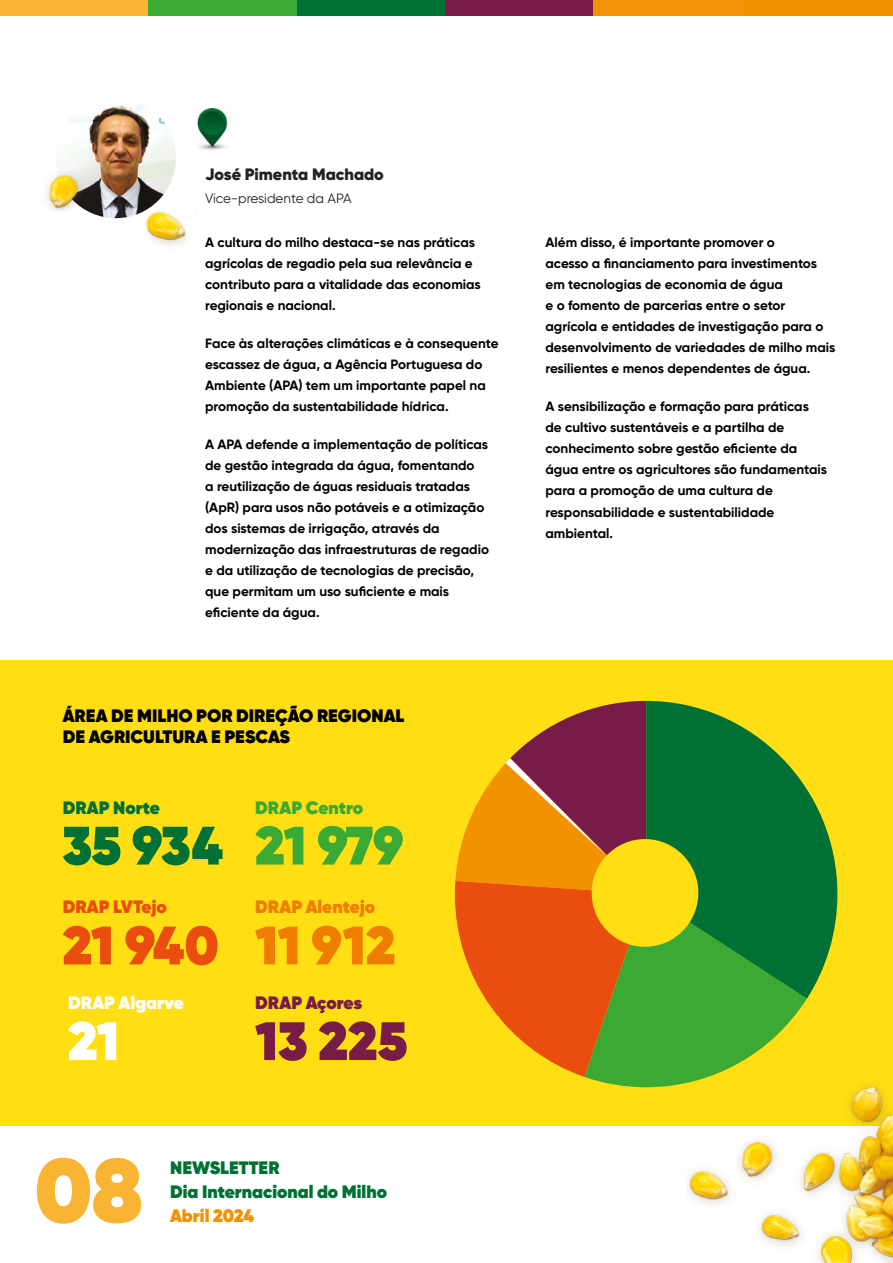
<style>
.page{position:relative;width:893px;height:1263px;background:#fff}
.page>*{position:absolute;margin:0;border:0;box-sizing:border-box;transform-origin:0 0}
.t1{font:800 90px "Gilroy";color:#fab434}
.t2{font:800 54px "Gilroy";color:#771c47}
.t3{font:800 54px "Gilroy";color:#e94e0f}
.t4{font:800 54px "Gilroy";color:#ef7d00}
.t5{font:800 54px "Gilroy";color:#007134}
.t6{font:800 54px "Gilroy";color:#3aaa35}
.t7{font:800 54px "Gilroy";color:#fff}
.t8{font:800 18px/21px "Gilroy";color:#000}
.t9{font:800 18px/24px "Gilroy";color:#007134}
.t10{font:800 18px "Gilroy";color:#ef7d00}
.t11{font:800 18px "Gilroy";color:#fff}
.t12{font:800 18px "Gilroy";letter-spacing:-.005em;color:#771c47}
.t13{font:800 18px "Gilroy";color:#e94e0f}
.t14{font:800 18px "Gilroy";color:#3aaa35}
.t15{font:800 18px "Gilroy";color:#f39200}
.t16{font:900 16.5px "Gilroy";color:#222}
.t17{font:700 13.5px/21px "Gilroy";color:#000}
.t18{font:13.5px "Gilroy";color:#222}
</style>
<div class="page">
<div style="left:0;top:660px;width:893px;height:466px;background:#ffde14"></div>
<div style="left:0;top:0;width:150px;height:16px;background:#fab434"></div>
<div style="left:148px;top:0;width:151px;height:16px;background:#3aaa35"></div>
<div style="left:297px;top:0;width:150px;height:16px;background:#007134"></div>
<div style="left:445px;top:0;width:151px;height:16px;background:#771c47"></div>
<div style="left:594px;top:0;width:150px;height:16px;background:#f39207"></div>
<div style="left:742px;top:0;width:150px;height:16px;background:#f39200"></div>
<img style="left:56px;top:98px;width:120px;height:120px;border-radius:60px">
<svg style="left:807px;top:789px;width:30px;height:210px;fill:#007134"></svg>
<svg style="left:455px;top:701px;width:352px;height:386px"></svg>
<img style="left:686px;top:1060px;width:207px;height:203px">
<img style="left:197px;top:108px;width:31px;height:42px">
<img style="left:46px;top:165px;width:45px;height:48px">
<img style="left:133px;top:200px;width:54px;height:46px">
<p class="t16" style="left:205px;top:163px;width:180px">José Pimenta Machado</p>
<p class="t18" style="left:205px;top:190px;width:148px">Vice-presidente da APA</p>
<p class="t17" style="left:205px;top:232px;width:277px">A cultura do milho destaca-se nas práticas agrícolas de regadio pela sua relevância e contributo para a vitalidade das economias regionais e nacional.</p>
<p class="t17" style="left:205px;top:333px;width:295px">Face às alterações climáticas e à consequente escassez de água, a Agência Portuguesa do Ambiente (APA) tem um importante papel na promoção da sustentabilidade hídrica.</p>
<p class="t17" style="left:205px;top:434px;width:285px">A APA defende a implementação de políticas de gestão integrada da água, fomentando<br>a reutilização de águas residuais tratadas (ApR) para usos não potáveis e a otimização dos sistemas de irrigação, através da modernização das infraestruturas de regadio e da utilização de tecnologias de precisão, que permitam um uso suficiente e mais eficiente da água.</p>
<h3 class="t8" style="left:63px;top:705px;width:343px">ÁREA DE MILHO POR DIREÇÃO REGIONAL<br>DE AGRICULTURA E PESCAS</h3>
<h3 class="t9" style="left:63px;top:795px;width:99px">DRAP Norte</h3>
<h2 class="t5" style="left:63px;top:811px;width:162px">35 934</h2>
<h3 class="t13" style="left:63px;top:895px;width:106px">DRAP LVTejo</h3>
<h2 class="t3" style="left:63px;top:911px;width:157px">21 940</h2>
<h3 class="t11" style="left:68px;top:991px;width:117px">DRAP Algarve</h3>
<h2 class="t7" style="left:68px;top:1006px;width:53px">21</h2>
<h3 class="t14" style="left:255px;top:796px;width:110px">DRAP Centro</h3>
<h2 class="t6" style="left:255px;top:811px;width:150px">21 979</h2>
<h3 class="t10" style="left:255px;top:895px;width:121px">DRAP Alentejo</h3>
<h2 class="t4" style="left:255px;top:911px;width:142px">11 912</h2>
<h3 class="t12" style="left:255px;top:991px;width:108px">DRAP Açores</h3>
<h2 class="t2" style="left:255px;top:1006px;width:154px">13 225</h2>
<h1 class="t1" style="left:35px;top:1133px;width:109px">08</h1>
<h3 class="t9" style="left:170px;top:1156px;width:218px">NEWSLETTER<br>Dia Internacional do Milho</h3>
<h3 class="t15" style="left:170px;top:1204px;width:86px">Abril 2024</h3>
<p class="t17" style="left:545px;top:232px;width:291px">Além disso, é importante promover o<br>acesso a financiamento para investimentos em tecnologias de economia de água<br>e o fomento de parcerias entre o setor agrícola e entidades de investigação para o desenvolvimento de variedades de milho mais resilientes e menos dependentes de água.</p>
<p class="t17" style="left:545px;top:396px;width:283px">A sensibilização e formação para práticas de cultivo sustentáveis e a partilha de conhecimento sobre gestão eficiente da água entre os agricultores são fundamentais para a promoção de uma cultura de responsabilidade e sustentabilidade ambiental.</p>
</div>
